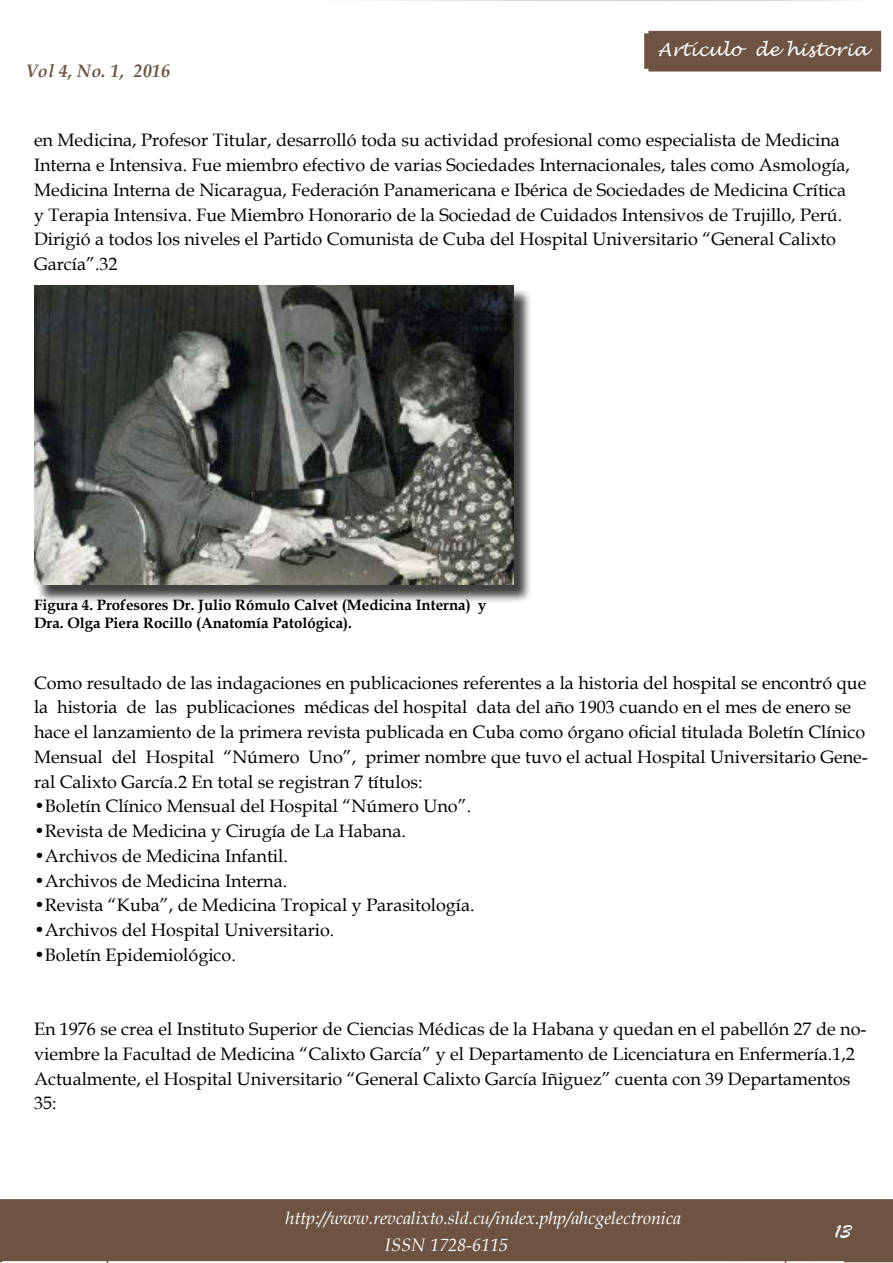
<style>
.page{position:relative;width:893px;height:1263px;background:#fff}
.page>*{position:absolute;margin:0;border:0;box-sizing:border-box;transform-origin:0 0}
.t1{font:21px "Brush Script";color:#fff}
.t2{font:18px/24.8px "Book Antiqua";color:#000}
.t3{font:italic 18px/27px "Book Antiqua";letter-spacing:-.005em;color:#fff}
.t4{font:italic 18px "Lucida Handwriting";letter-spacing:.01em;color:#fff}
.t5{font:italic 700 18px "Book Antiqua";letter-spacing:.01em;color:#6d5442}
.t6{font:700 15px/18px "Book Antiqua";color:#000}
</style>
<div class="page">
<div style="left:0;top:1199px;width:893px;height:62px;background:#6d5442;border:2px solid #6d5442"></div>
<svg style="left:107px;top:1258px;width:679px;height:5px"></svg>
<svg style="left:0;top:1199px;width:7px;height:63px"></svg>
<svg style="left:844px;top:1230px;width:49px;height:32px"></svg>
<div style="left:648px;top:31px;width:233px;height:41px;background:#6d5442;border:2px solid #6d5442"></div>
<div style="left:834px;top:1224px;width:50px;height:30px;background:#6d5442"></div>
<div style="left:37px;top:288px;width:495px;height:315px;background:#000;opacity:.75"></div>
<img style="left:34px;top:285px;width:479px;height:299px">
<p class="t5" style="left:26px;top:58px;width:146px">Vol 4, No. 1, 2016</p>
<p class="t4" style="left:658px;top:38px;width:211px">Artículo de historia</p>
<p class="t2" style="left:34px;top:127px;width:817px">en Medicina, Profesor Titular, desarrolló toda su actividad profesional como especialista de Medicina Interna e Intensiva. Fue miembro efectivo de varias Sociedades Internacionales, tales como Asmología, Medicina Interna de Nicaragua, Federación Panamericana e Ibérica de Sociedades de Medicina Crítica y Terapia Intensiva. Fue Miembro Honorario de la Sociedad de Cuidados Intensivos de Trujillo, Perú.<br>Dirigió a todos los niveles el Partido Comunista de Cuba del Hospital Universitario “General Calixto García”.32</p>
<p class="t6" style="left:34px;top:596px;width:454px">Figura 4. Profesores Dr. Julio Rómulo Calvet (Medicina Interna) y<br>Dra. Olga Piera Rocillo (Anatomía Patológica).</p>
<p class="t2" style="left:34px;top:670px;width:835px">Como resultado de las indagaciones en publicaciones referentes a la historia del hospital se encontró que la historia de las publicaciones médicas del hospital data del año 1903 cuando en el mes de enero se hace el lanzamiento de la primera revista publicada en Cuba como órgano oficial titulada Boletín Clínico Mensual del Hospital “Número Uno”, primer nombre que tuvo el actual Hospital Universitario Gene&shy;ral Calixto García.2 En total se registran 7 títulos:</p>
<p class="t2" style="left:34px;top:793px;width:439px">•Boletín Clínico Mensual del Hospital “Número Uno”.</p>
<p class="t2" style="left:34px;top:818px;width:373px">•Revista de Medicina y Cirugía de La Habana.</p>
<p class="t2" style="left:34px;top:843px;width:255px">•Archivos de Medicina Infantil.</p>
<p class="t2" style="left:34px;top:868px;width:255px">•Archivos de Medicina Interna.</p>
<p class="t2" style="left:34px;top:892px;width:442px">•Revista “Kuba”, de Medicina Tropical y Parasitología.</p>
<p class="t2" style="left:34px;top:917px;width:302px">•Archivos del Hospital Universitario.</p>
<p class="t2" style="left:34px;top:942px;width:203px">•Boletín Epidemiológico.</p>
<p class="t2" style="left:34px;top:1016px;width:834px">En 1976 se crea el Instituto Superior de Ciencias Médicas de la Habana y quedan en el pabellón 27 de no&shy;viembre la Facultad de Medicina “Calixto García” y el Departamento de Licenciatura en Enfermería.1,2<br>Actualmente, el Hospital Universitario “General Calixto García Iñiguez” cuenta con 39 Departamentos 35:</p>
<p class="t3" style="left:385px;top:1204px;width:298px;text-indent:-99px">http://www.revcalixto.sld.cu/index.php/ahcgelectronica<br>ISSN 1728-6115</p>
<p class="t1" style="left:835px;top:1218px;width:18px">13</p>
<p class="t1" style="left:846px;top:1225px;width:14px">#</p>
</div>
